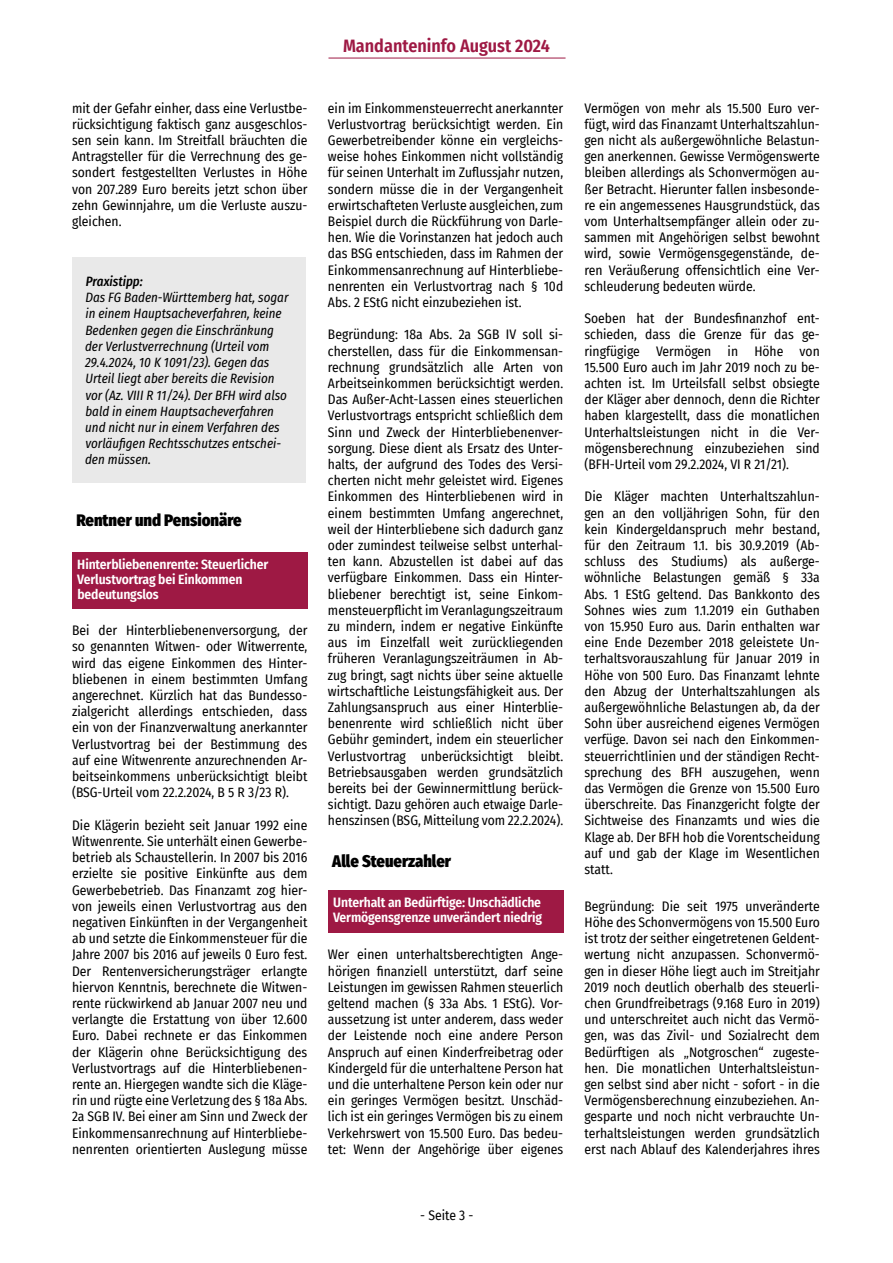
<style>
.page{position:relative;width:893px;height:1263px;background:#fff}
.page>*{position:absolute;margin:0;border:0;box-sizing:border-box;transform-origin:0 0}
.t1{font:600 18px "Fira Sans Condensed";color:#9e1944}
.t2{font:900 16.5px "Fira Sans Condensed";color:#000}
.t3{font:13.5px/16.2px "Fira Sans Condensed";color:#000;text-align:justify}
.t4{font:italic 13.5px/16.2px "Fira Sans Condensed";color:#000}
.t5{font:600 13.5px/15px "Fira Sans Condensed";letter-spacing:-.01em;color:#fff}
.t6{font:italic 500 13.5px "Fira Sans Condensed";color:#000}
</style>
<div class="page">
<hr style="left:328px;top:58px;width:238px;height:1px;background:#9e1944">
<div style="left:72px;top:258px;width:234px;height:225px;background:#e9e9e9"></div>
<div style="left:72px;top:552px;width:235px;height:57px;background:#9e1944"></div>
<div style="left:328px;top:890px;width:235px;height:42px;background:#9e1944"></div>
<p class="t3" style="left:72px;top:99px;width:237px">mit der Gefahr einher, dass eine Verlustbe&shy;rücksichtigung faktisch ganz ausgeschlos&shy;sen sein kann. Im Streitfall bräuchten die Antragsteller für die Verrechnung des ge&shy;sondert festgestellten Verlustes in Höhe von 207.289 Euro bereits jetzt schon über zehn Gewinnjahre, um die Verluste auszu&shy;gleichen.</p>
<p class="t6" style="left:86px;top:272px;width:59px">Praxistipp:</p>
<p class="t4" style="left:85px;top:289px;width:205px">Das FG Baden-Württemberg hat, sogar in einem Hauptsacheverfahren, keine Bedenken gegen die Einschränkung der Verlustverrechnung (Urteil vom 29.4.2024, 10 K 1091/23). Gegen das Urteil liegt aber bereits die Revision vor (Az. VIII R 11/24). Der BFH wird also bald in einem Hauptsacheverfahren und nicht nur in einem Verfahren des vorläufigen Rechtsschutzes entschei&shy;den müssen.</p>
<p class="t2" style="left:76px;top:506px;width:167px">Rentner und Pensionäre</p>
<p class="t5" style="left:77px;top:556px;width:193px">Hinterbliebenenrente: Steuerlicher<br>Verlustvortrag bei Einkommen bedeutungslos</p>
<p class="t3" style="left:72px;top:622px;width:237px">Bei der Hinterbliebenenversorgung, der so genannten Witwen- oder Witwerrente, wird das eigene Einkommen des Hinter&shy;bliebenen in einem bestimmten Umfang angerechnet. Kürzlich hat das Bundesso&shy;zialgericht allerdings entschieden, dass ein von der Finanzverwaltung anerkannter Verlustvortrag bei der Bestimmung des auf eine Witwenrente anzurechnenden Ar&shy;beitseinkommens unberücksichtigt bleibt (BSG-Urteil vom 22.2.2024, B 5 R 3/23 R).</p>
<p class="t3" style="left:72px;top:816px;width:237px">Die Klägerin bezieht seit Januar 1992 eine Witwenrente. Sie unterhält einen Gewerbe&shy;betrieb als Schaustellerin. In 2007 bis 2016 erzielte sie positive Einkünfte aus dem Gewerbebetrieb. Das Finanzamt zog hier&shy;von jeweils einen Verlustvortrag aus den negativen Einkünften in der Vergangenheit ab und setzte die Einkommensteuer für die Jahre 2007 bis 2016 auf jeweils 0 Euro fest.<br>Der Rentenversicherungsträger erlangte hiervon Kenntnis, berechnete die Witwen&shy;rente rückwirkend ab Januar 2007 neu und verlangte die Erstattung von über 12.600<br>Euro. Dabei rechnete er das Einkommen der Klägerin ohne Berücksichtigung des Verlustvortrags auf die Hinterbliebenen&shy;rente an. Hiergegen wandte sich die Kläge&shy;rin und rügte eine Verletzung des § 18a Abs.<br>2a SGB IV. Bei einer am Sinn und Zweck der Einkommensanrechnung auf Hinterbliebe&shy;nenrenten orientierten Auslegung müsse</p>
<h1 class="t1" style="left:343px;top:31px;width:208px">Mandanteninfo August 2024</h1>
<p class="t3" style="left:328px;top:99px;width:237px">ein im Einkommensteuerrecht anerkannter Verlustvortrag berücksichtigt werden. Ein Gewerbetreibender könne ein vergleichs&shy;weise hohes Einkommen nicht vollständig für seinen Unterhalt im Zuflussjahr nutzen, sondern müsse die in der Vergangenheit erwirtschafteten Verluste ausgleichen, zum Beispiel durch die Rückführung von Darle&shy;hen. Wie die Vorinstanzen hat jedoch auch das BSG entschieden, dass im Rahmen der Einkommensanrechnung auf Hinterbliebe&shy;nenrenten ein Verlustvortrag nach § 10d Abs. 2 EStG nicht einzubeziehen ist.</p>
<p class="t3" style="left:328px;top:326px;width:237px">Begründung: 18a Abs. 2a SGB IV soll si&shy;cherstellen, dass für die Einkommensan&shy;rechnung grundsätzlich alle Arten von Arbeitseinkommen berücksichtigt werden.<br>Das Außer-Acht-Lassen eines steuerlichen Verlustvortrags entspricht schließlich dem Sinn und Zweck der Hinterbliebenenver&shy;sorgung. Diese dient als Ersatz des Unter&shy;halts, der aufgrund des Todes des Versi&shy;cherten nicht mehr geleistet wird. Eigenes Einkommen des Hinterbliebenen wird in einem bestimmten Umfang angerechnet, weil der Hinterbliebene sich dadurch ganz oder zumindest teilweise selbst unterhal&shy;ten kann. Abzustellen ist dabei auf das verfügbare Einkommen. Dass ein Hinter&shy;bliebener berechtigt ist, seine Einkom&shy;mensteuerpflicht im Veranlagungszeitraum zu mindern, indem er negative Einkünfte aus im Einzelfall weit zurückliegenden früheren Veranlagungszeiträumen in Ab&shy;zug bringt, sagt nichts über seine aktuelle wirtschaftliche Leistungsfähigkeit aus. Der Zahlungsanspruch aus einer Hinterblie&shy;benenrente wird schließlich nicht über Gebühr gemindert, indem ein steuerlicher Verlustvortrag unberücksichtigt bleibt.<br>Betriebsausgaben werden grundsätzlich bereits bei der Gewinnermittlung berück&shy;sichtigt. Dazu gehören auch etwaige Darle&shy;henszinsen (BSG, Mitteilung vom 22.2.2024).</p>
<p class="t2" style="left:332px;top:847px;width:120px">Alle Steuerzahler</p>
<p class="t5" style="left:333px;top:894px;width:211px">Unterhalt an Bedürftige: Unschädliche<br>Vermögensgrenze unverändert niedrig</p>
<p class="t3" style="left:328px;top:946px;width:237px">Wer einen unterhaltsberechtigten Ange&shy;hörigen finanziell unterstützt, darf seine Leistungen im gewissen Rahmen steuerlich geltend machen (§ 33a Abs. 1 EStG). Vor&shy;aussetzung ist unter anderem, dass weder der Leistende noch eine andere Person Anspruch auf einen Kinderfreibetrag oder Kindergeld für die unterhaltene Person hat und die unterhaltene Person kein oder nur ein geringes Vermögen besitzt. Unschäd&shy;lich ist ein geringes Vermögen bis zu einem Verkehrswert von 15.500 Euro. Das bedeu&shy;tet: Wenn der Angehörige über eigenes</p>
<p class="t3" style="left:420px;top:1207px;width:55px">- Seite 3 -</p>
<p class="t3" style="left:584px;top:99px;width:237px">Vermögen von mehr als 15.500 Euro ver&shy;fügt, wird das Finanzamt Unterhaltszahlun&shy;gen nicht als außergewöhnliche Belastun&shy;gen anerkennen. Gewisse Vermögenswerte bleiben allerdings als Schonvermögen au&shy;ßer Betracht. Hierunter fallen insbesonde&shy;re ein angemessenes Hausgrundstück, das vom Unterhaltsempfänger allein oder zu&shy;sammen mit Angehörigen selbst bewohnt wird, sowie Vermögensgegenstände, de&shy;ren Veräußerung offensichtlich eine Ver&shy;schleuderung bedeuten würde.</p>
<p class="t3" style="left:584px;top:310px;width:237px">Soeben hat der Bundesfinanzhof ent&shy;schieden, dass die Grenze für das ge&shy;ringfügige Vermögen in Höhe von 15.500 Euro auch im Jahr 2019 noch zu be&shy;achten ist. Im Urteilsfall selbst obsiegte der Kläger aber dennoch, denn die Richter haben klargestellt, dass die monatlichen Unterhaltsleistungen nicht in die Ver&shy;mögensberechnung einzubeziehen sind (BFH-Urteil vom 29.2.2024, VI R 21/21).</p>
<p class="t3" style="left:584px;top:488px;width:237px">Die Kläger machten Unterhaltszahlun&shy;gen an den volljährigen Sohn, für den kein Kindergeldanspruch mehr bestand, für den Zeitraum 1.1. bis 30.9.2019 (Ab&shy;schluss des Studiums) als außerge&shy;wöhnliche Belastungen gemäß § 33a Abs. 1 EStG geltend. Das Bankkonto des Sohnes wies zum 1.1.2019 ein Guthaben von 15.950 Euro aus. Darin enthalten war eine Ende Dezember 2018 geleistete Un&shy;terhaltsvorauszahlung für Januar 2019 in Höhe von 500 Euro. Das Finanzamt lehnte den Abzug der Unterhaltszahlungen als außergewöhnliche Belastungen ab, da der Sohn über ausreichend eigenes Vermögen verfüge. Davon sei nach den Einkommen&shy;steuerrichtlinien und der ständigen Recht&shy;sprechung des BFH auszugehen, wenn das Vermögen die Grenze von 15.500 Euro überschreite. Das Finanzgericht folgte der Sichtweise des Finanzamts und wies die Klage ab. Der BFH hob die Vorentscheidung auf und gab der Klage im Wesentlichen statt.</p>
<p class="t3" style="left:584px;top:897px;width:237px">Begründung: Die seit 1975 unveränderte Höhe des Schonvermögens von 15.500 Euro ist trotz der seither eingetretenen Geldent&shy;wertung nicht anzupassen. Schonvermö&shy;gen in dieser Höhe liegt auch im Streitjahr 2019 noch deutlich oberhalb des steuerli&shy;chen Grundfreibetrags (9.168 Euro in 2019) und unterschreitet auch nicht das Vermö&shy;gen, was das Zivil- und Sozialrecht dem Bedürftigen als „Notgroschen“ zugeste&shy;hen. Die monatlichen Unterhaltsleistun&shy;gen selbst sind aber nicht - sofort - in die Vermögensberechnung einzubeziehen. An&shy;gesparte und noch nicht verbrauchte Un&shy;terhaltsleistungen werden grundsätzlich erst nach Ablauf des Kalenderjahres ihres</p>
</div>
